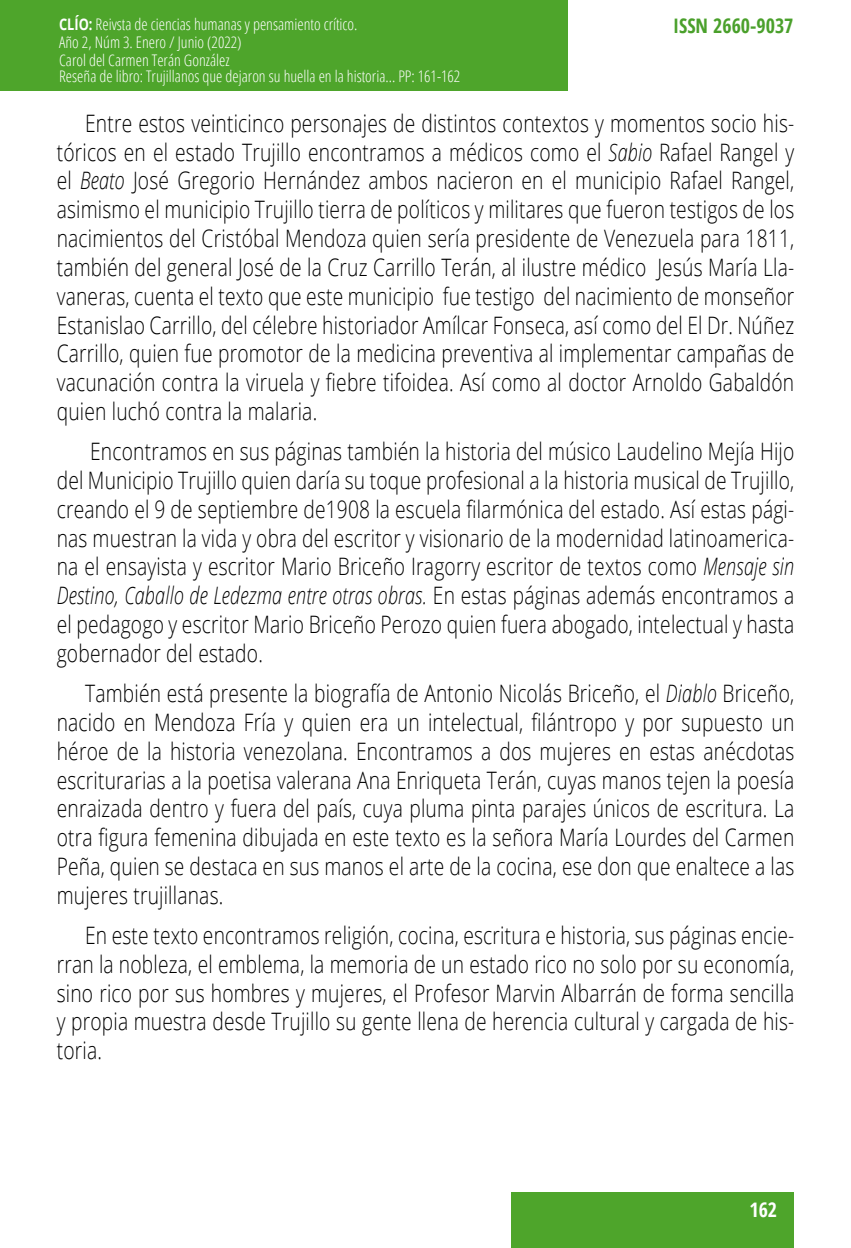
<style>
.page{position:relative;width:851px;height:1248px;background:#fff}
.page>*{position:absolute;margin:0;border:0;box-sizing:border-box;transform-origin:0 0}
.t1{font:300 24px/28.8px "Open Sans";letter-spacing:.01em;color:#000;text-align:justify;scale:.8 1}
.t2{font:700 condensed 20px "Open Sans";color:#4aa02b}
.t3{font:700 condensed 20px "Open Sans";color:#fff}
.t4{font:300 condensed 16px/18px "Open Sans";color:#fff}
.s1{font-weight:700;font-stretch:normal}
.s2{font-style:italic}
</style>
<div class="page">
<div style="left:0;top:0;width:567px;height:91px;background:#4ea52b"></div>
<div style="left:511px;top:1192px;width:283px;height:55px;background:#4ea52b"></div>
<p class="t4" style="left:59px;top:14px;width:300px"><span class="s1">CLÍO:</span> Reivsta de ciencias humanas y pensamiento crítico.<br>Año 2, Núm 3. Enero / Junio (2022)<br>Carol del Carmen Terán González</p>
<p class="t4" style="left:59px;top:66px;width:402px">Reseña de libro: Trujillanos que dejaron su huella en la historia... PP: 161-162</p>
<p class="t2" style="left:673px;top:12px;width:122px">ISSN 2660-9037</p>
<p class="t1" style="left:57px;top:108px;width:923px;text-indent:28px">Entre estos veinticinco personajes de distintos contextos y momentos socio his&shy;tóricos en el estado Trujillo encontramos a médicos como el <span class="s2">Sabio</span> Rafael Rangel y el <span class="s2">Beato</span> José Gregorio Hernández ambos nacieron en el municipio Rafael Rangel, asimismo el municipio Trujillo tierra de políticos y militares que fueron testigos de los nacimientos del Cristóbal Mendoza quien sería presidente de Venezuela para 1811, también del general José de la Cruz Carrillo Terán, al ilustre médico Jesús María Lla&shy;vaneras, cuenta el texto que este municipio fue testigo del nacimiento de monseñor Estanislao Carrillo, del célebre historiador Amílcar Fonseca, así como del El Dr. Núñez Carrillo, quien fue promotor de la medicina preventiva al implementar campañas de vacunación contra la viruela y fiebre tifoidea. Así como al doctor Arnoldo Gabaldón quien luchó contra la malaria.</p>
<p class="t1" style="left:57px;top:436px;width:923px;text-indent:33px">Encontramos en sus páginas también la historia del músico Laudelino Mejía Hijo del Municipio Trujillo quien daría su toque profesional a la historia musical de Trujillo, creando el 9 de septiembre de1908 la escuela filarmónica del estado. Así estas pági&shy;nas muestran la vida y obra del escritor y visionario de la modernidad latinoamerica&shy;na el ensayista y escritor Mario Briceño Iragorry escritor de textos como <span class="s2">Mensaje sin Destino, Caballo de Ledezma entre otras obras.</span> En estas páginas además encontramos a el pedagogo y escritor Mario Briceño Perozo quien fuera abogado, intelectual y hasta gobernador del estado.</p>
<p class="t1" style="left:57px;top:678px;width:923px;text-indent:28px">También está presente la biografía de Antonio Nicolás Briceño, el <span class="s2">Diablo</span> Briceño, nacido en Mendoza Fría y quien era un intelectual, filántropo y por supuesto un héroe de la historia venezolana. Encontramos a dos mujeres en estas anécdotas escriturarias a la poetisa valerana Ana Enriqueta Terán, cuyas manos tejen la poesía enraizada dentro y fuera del país, cuya pluma pinta parajes únicos de escritura. La otra figura femenina dibujada en este texto es la señora María Lourdes del Carmen Peña, quien se destaca en sus manos el arte de la cocina, ese don que enaltece a las mujeres trujillanas.</p>
<p class="t1" style="left:57px;top:920px;width:923px;text-indent:28px">En este texto encontramos religión, cocina, escritura e historia, sus páginas encie&shy;rran la nobleza, el emblema, la memoria de un estado rico no solo por su economía, sino rico por sus hombres y mujeres, el Profesor Marvin Albarrán de forma sencilla y propia muestra desde Trujillo su gente llena de herencia cultural y cargada de his&shy;toria.</p>
<p class="t3" style="left:749px;top:1195px;width:29px">162</p>
</div>
